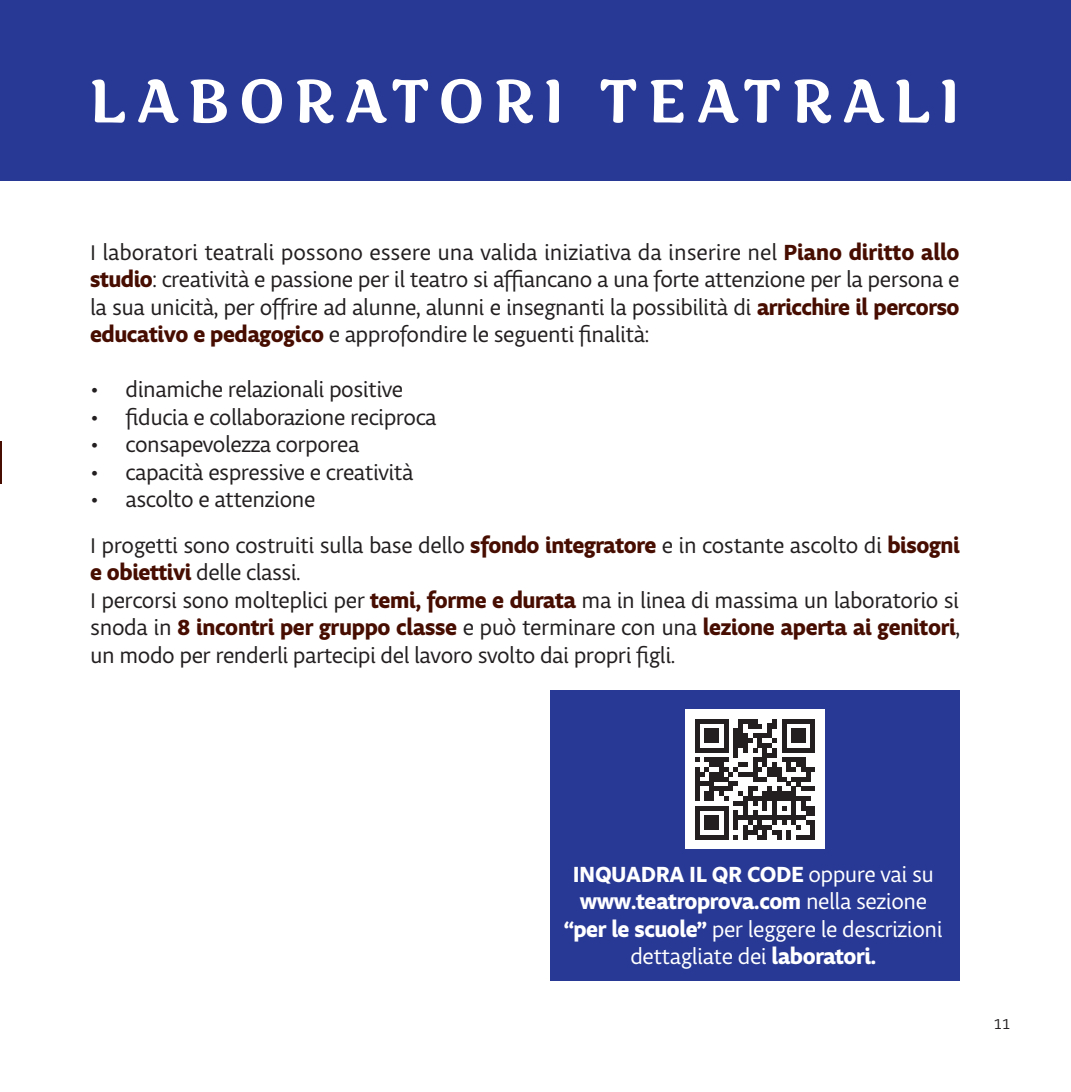
<style>
.page{position:relative;width:1071px;height:1092px;background:#fff}
.page>*{position:absolute;margin:0;border:0;box-sizing:border-box;transform-origin:0 0}
.t1{font:500 70px "Sirenia";letter-spacing:.15em;color:#fff}
.t2{font:22.5px/27.5px "Obliqua Sans";letter-spacing:-.02em;color:#231f20}
.t3{font:22.5px/27.5px "Obliqua Sans";letter-spacing:-.02em;color:#fff;text-align:center}
.t4{font:15px "Obliqua Sans";color:#231f20}
.s1{font-weight:700;color:#470d00}
.s2{font-weight:700}
</style>
<div class="page">
<div style="left:0;top:0;width:1070px;height:181px;background:#273895"></div>
<hr style="left:0;top:440px;width:2px;height:43px;background:#470d00">
<div style="left:550px;top:690px;width:409px;height:290px;background:#273895"></div>
<div style="left:685px;top:709px;width:139px;height:139px;background:#fff"></div>
<svg style="left:695px;top:719px;width:120px;height:120px"></svg>
<div style="left:810px;top:805px;width:5px;height:10px;background:#231f20"></div>
<div style="left:810px;top:820px;width:5px;height:9px;background:#231f20"></div>
<div style="left:810px;top:829px;width:5px;height:10px;background:#231f20"></div>
<h1 class="t1" style="left:90px;top:61px;width:870px">LABORATORI TEATRALI</h1>
<p class="t2" style="left:90px;top:239px;width:870px;text-align:justify">I laboratori teatrali possono essere una valida iniziativa da inserire nel <span class="s1">Piano diritto allo studio</span>: creatività e passione per il teatro si affiancano a una forte attenzione per la persona e la sua unicità, per offrire ad alunne, alunni e insegnanti la possibilità di <span class="s1">arricchire il percorso educativo e pedagogico</span> e approfondire le seguenti finalità:</p>
<p class="t2" style="left:90px;top:377px;width:314px">• dinamiche relazionali positive</p>
<p class="t2" style="left:90px;top:404px;width:348px">• fiducia e collaborazione reciproca</p>
<p class="t2" style="left:90px;top:432px;width:271px">• consapevolezza corporea</p>
<p class="t2" style="left:90px;top:459px;width:325px">• capacità espressive e creatività</p>
<p class="t2" style="left:90px;top:478px;width:871px;line-height:45.8px">• ascolto e attenzione<br>I progetti sono costruiti sulla base dello <span class="s1">sfondo integratore</span> e in costante ascolto di <span class="s1">bisogni</span></p>
<p class="t2" style="left:90px;top:560px;width:871px"><span class="s1">e obiettivi</span> delle classi.<br>I percorsi sono molteplici per <span class="s1">temi, forme e durata</span> ma in linea di massima un laboratorio si snoda in <span class="s1">8 incontri per gruppo classe</span> e può terminare con una <span class="s1">lezione aperta ai genitori</span>, un modo per renderli partecipi del lavoro svolto dai propri figli.</p>
<p class="t3" style="left:564px;top:861px;width:380px"><span class="s2">INQUADRA IL QR CODE</span> oppure vai su <span class="s2">www.teatroprova.com</span> nella sezione <span class="s2">“per le scuole”</span> per leggere le descrizioni dettagliate dei <span class="s2">laboratori.</span></p>
<p class="t4" style="left:993px;top:1015px;width:18px">11</p>
</div>
